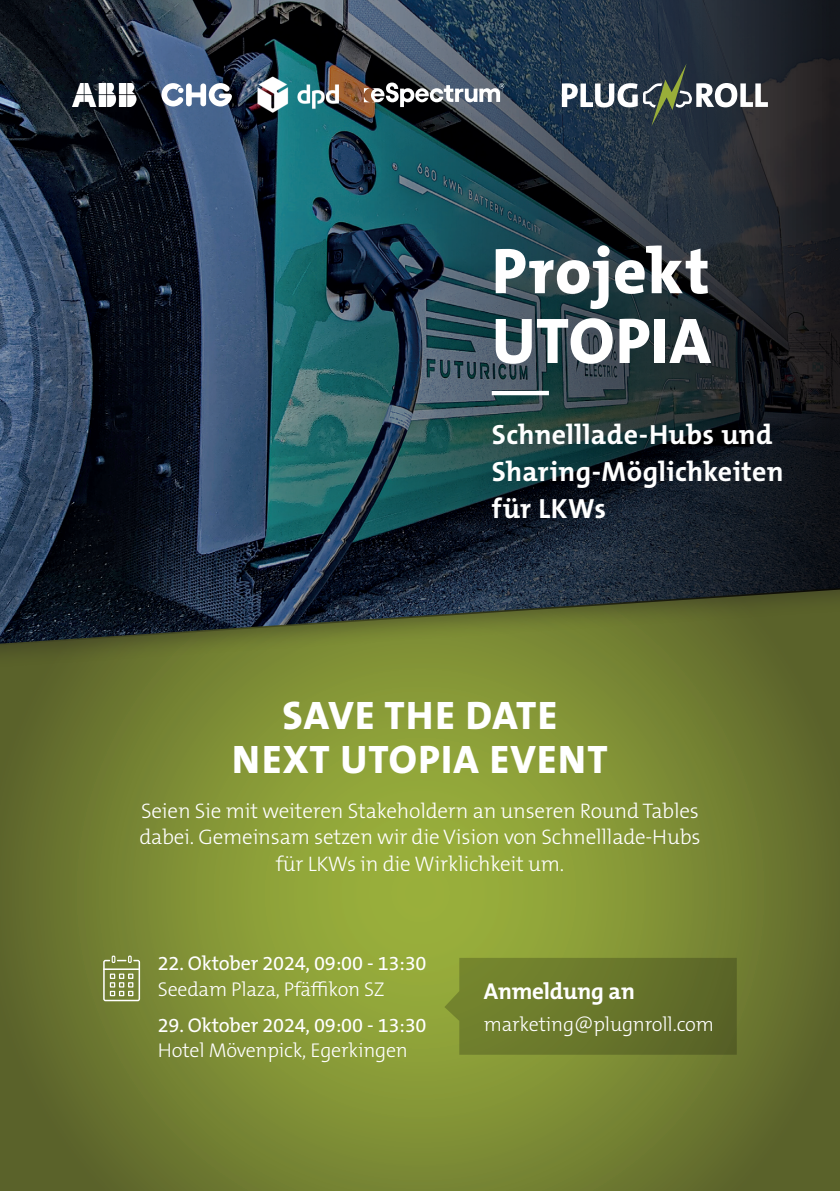
<style>
.page{position:relative;width:840px;height:1191px;background:#fff}
.page>*{position:absolute;margin:0;border:0;box-sizing:border-box;transform-origin:0 0}
.t1{font:800 65.2px/69.8px "The Mix B W8";letter-spacing:.01em;color:#fff}
.t2{font:800 40px/44px "The Mix B W8";letter-spacing:.035em;color:#fff;text-align:center}
.t3{font:700 28px/37.2px "The Mix B W7";letter-spacing:.01em;color:#fff}
.t4{font:700 23px "The Mix B W7";letter-spacing:-.01em;color:#fff}
.t5{font:300 21.2px/26.4px "The Mix B W3";letter-spacing:-.01em;color:#fff;text-align:center}
.t6{font:300 20px "The Mix B W3";letter-spacing:-.01em;color:#fff}
.t7{font:20px "The Mix B W5 Plain";letter-spacing:-.01em;color:#fff}
</style>
<div class="page">
<svg style="left:0;top:675px;width:839px;height:516px;background:#798833"></svg>
<div style="left:0;top:0;width:839px;height:675px;background:#231f20;opacity:.4"></div>
<img style="left:0;top:0;width:839px;height:651px">
<hr style="left:491px;top:391px;width:57px;height:4px;background:#fff">
<svg style="left:561px;top:63px;width:206px;height:63px;background:#4b565e"></svg>
<svg style="left:103px;top:955px;width:37px;height:46px;background:#99a369"></svg>
<svg style="left:444px;top:958px;width:292px;height:96px;background:#69772b"></svg>
<img style="left:257px;top:77px;width:81px;height:36px">
<svg style="left:161px;top:83px;width:71px;height:23px"></svg>
<img style="left:71px;top:83px;width:65px;height:23px">
<svg style="left:364px;top:83px;width:140px;height:24px"></svg>
<h1 class="t1" style="left:491px;top:237px;width:220px">Projekt<br>UTOPIA</h1>
<h3 class="t3" style="left:491px;top:416px;width:293px">Schnelllade-Hubs und<br>Sharing-Möglichkeiten für LKWs</h3>
<h2 class="t2" style="left:232px;top:693px;width:376px">SAVE THE DATE<br>NEXT UTOPIA EVENT</h2>
<p class="t5" style="left:139px;top:797px;width:562px">Seien Sie mit weiteren Stakeholdern an unseren Round Tables dabei. Gemeinsam setzen wir die Vision von Schnelllade-Hubs für LKWs in die Wirklichkeit um.</p>
<p class="t7" style="left:158px;top:950px;width:270px">22. Oktober 2024, 09:00 - 13:30</p>
<p class="t6" style="left:158px;top:976px;width:228px">Seedam Plaza, Pfäffikon SZ</p>
<p class="t7" style="left:158px;top:1012px;width:270px">29. Oktober 2024, 09:00 - 13:30</p>
<p class="t6" style="left:158px;top:1037px;width:251px">Hotel Mövenpick, Egerkingen</p>
<p class="t4" style="left:483px;top:976px;width:152px">Anmeldung an</p>
<p class="t6" style="left:483px;top:1011px;width:231px">marketing@plugnroll.com</p>
</div>
